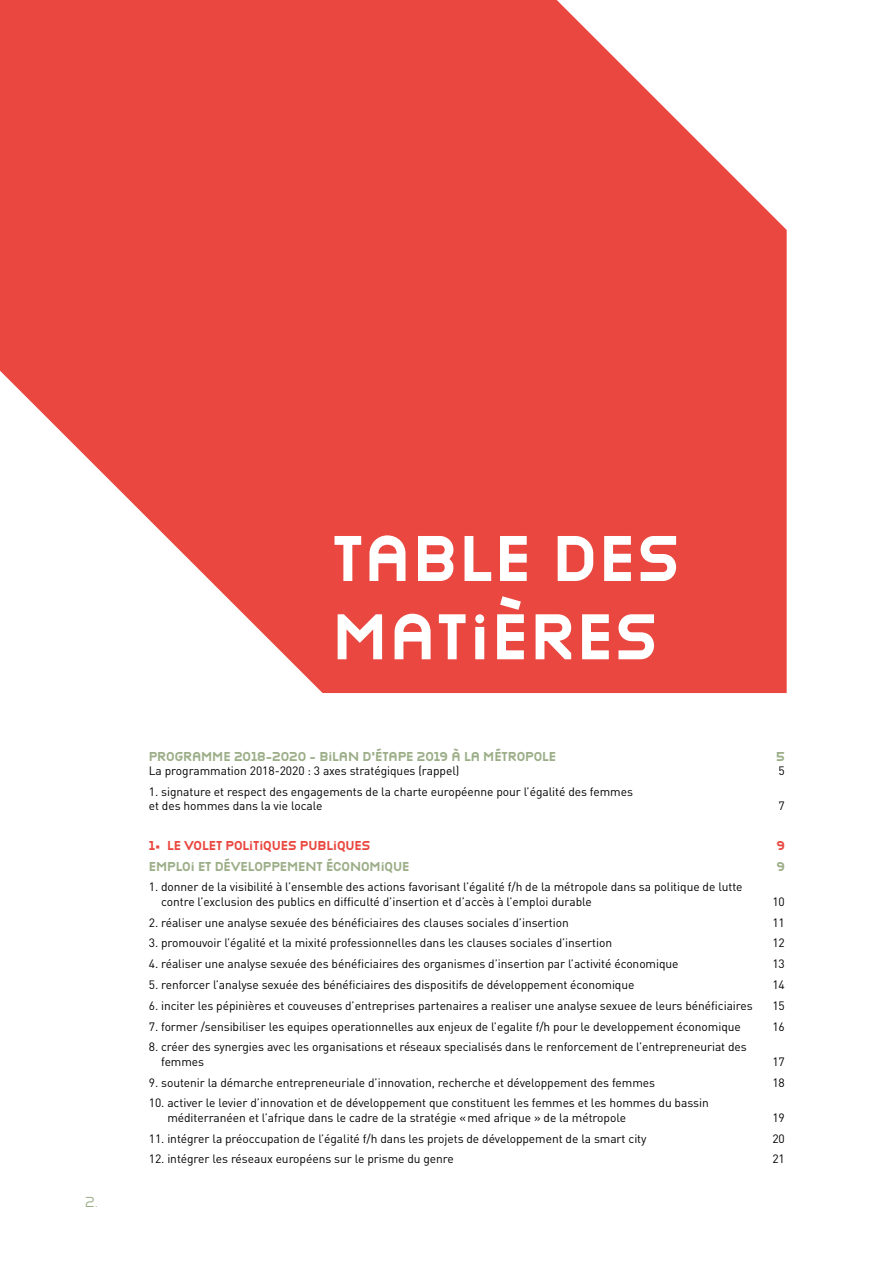
<style>
.page{position:relative;width:893px;height:1263px;background:#fff}
.page>*{position:absolute;margin:0;border:0;box-sizing:border-box;transform-origin:0 0}
.t1{font:700 60px/78.3px "Victoire";letter-spacing:.03em;color:#fff}
.t2{font:13.5px "Victoire";color:#9cae88}
.t3{font:12px/14.4px "DIN Pro";letter-spacing:-.005em;color:#000}
.t4{font:700 12px "Victoire";letter-spacing:-.005em;color:#9cae88}
.t5{font:700 12px "Victoire";letter-spacing:-.005em;color:#e9473f}
</style>
<div class="page">
<svg style="left:0;top:0;width:787px;height:693px;background:#ec615a"></svg>
<p class="t2" style="left:85px;top:1193px;width:14px">2.</p>
<h1 class="t1" style="left:332px;top:517px;width:349px">TABLE DES<br>MATIÈRES</h1>
<p class="t4" style="left:149px;top:748px;width:409px">PROGRAMME 2018-2020 - BILAN D’ÉTAPE 2019 À LA MÉTROPOLE</p>
<p class="t4" style="left:776px;top:748px;width:10px">5</p>
<p class="t3" style="left:149px;top:763px;width:312px">La programmation 2018-2020 : 3 axes stratégiques (rappel)</p>
<p class="t3" style="left:779px;top:763px;width:8px">5</p>
<p class="t3" style="left:149px;top:784px;width:486px">1. signature et respect des engagements de la charte européenne pour l’égalité des femmes et des hommes dans la vie locale</p>
<p class="t3" style="left:779px;top:798px;width:8px">7</p>
<p class="t5" style="left:149px;top:837px;width:223px">1• LE VOLET POLITIQUES PUBLIQUES</p>
<p class="t5" style="left:777px;top:837px;width:10px">9</p>
<p class="t4" style="left:149px;top:857px;width:262px">EMPLOI ET DÉVELOPPEMENT ÉCONOMIQUE</p>
<p class="t4" style="left:777px;top:857px;width:10px">9</p>
<p class="t3" style="left:161px;top:879px;width:583px;text-indent:-12px">1. donner de la visibilité à l’ensemble des actions favorisant l’égalité f/h de la métropole dans sa politique de lutte contre l’exclusion des publics en difficulté d’insertion et d’accès à l’emploi durable</p>
<p class="t3" style="left:772px;top:893px;width:14px">10</p>
<p class="t3" style="left:149px;top:914px;width:422px">2. réaliser une analyse sexuée des bénéficiaires des clauses sociales d’insertion</p>
<p class="t3" style="left:772px;top:914px;width:14px">11</p>
<p class="t3" style="left:149px;top:935px;width:465px">3. promouvoir l’égalité et la mixité professionnelles dans les clauses sociales d’insertion</p>
<p class="t3" style="left:772px;top:935px;width:14px">12</p>
<p class="t3" style="left:149px;top:956px;width:531px">4. réaliser une analyse sexuée des bénéficiaires des organismes d’insertion par l’activité économique</p>
<p class="t3" style="left:772px;top:956px;width:14px">13</p>
<p class="t3" style="left:149px;top:977px;width:487px">5. renforcer l’analyse sexuée des bénéficiaires des dispositifs de développement économique</p>
<p class="t3" style="left:772px;top:977px;width:14px">14</p>
<p class="t3" style="left:149px;top:997px;width:605px">6. inciter les pépinières et couveuses d’entreprises partenaires a realiser une analyse sexuee de leurs bénéficiaires</p>
<p class="t3" style="left:772px;top:997px;width:14px">15</p>
<p class="t3" style="left:149px;top:1018px;width:594px">7. former /sensibiliser les equipes operationnelles aux enjeux de l’egalite f/h pour le developpement économique</p>
<p class="t3" style="left:772px;top:1018px;width:14px">16</p>
<p class="t3" style="left:161px;top:1039px;width:587px;text-indent:-12px">8. créer des synergies avec les organisations et réseaux specialisés dans le renforcement de l’entrepreneuriat des femmes</p>
<p class="t3" style="left:772px;top:1053px;width:14px">17</p>
<p class="t3" style="left:149px;top:1074px;width:508px">9. soutenir la démarche entrepreneuriale d’innovation, recherche et développement des femmes</p>
<p class="t3" style="left:772px;top:1074px;width:14px">18</p>
<p class="t3" style="left:167px;top:1095px;width:543px;text-indent:-19px">10. activer le levier d’innovation et de développement que constituent les femmes et les hommes du bassin méditerranéen et l’afrique dans le cadre de la stratégie «med afrique » de la métropole</p>
<p class="t3" style="left:772px;top:1109px;width:14px">19</p>
<p class="t3" style="left:149px;top:1130px;width:499px">11. intégrer la préoccupation de l’égalité f/h dans les projets de développement de la smart city</p>
<p class="t3" style="left:772px;top:1130px;width:14px">20</p>
<p class="t3" style="left:149px;top:1151px;width:307px">12. intégrer les réseaux européens sur le prisme du genre</p>
<p class="t3" style="left:772px;top:1151px;width:14px">21</p>
</div>
